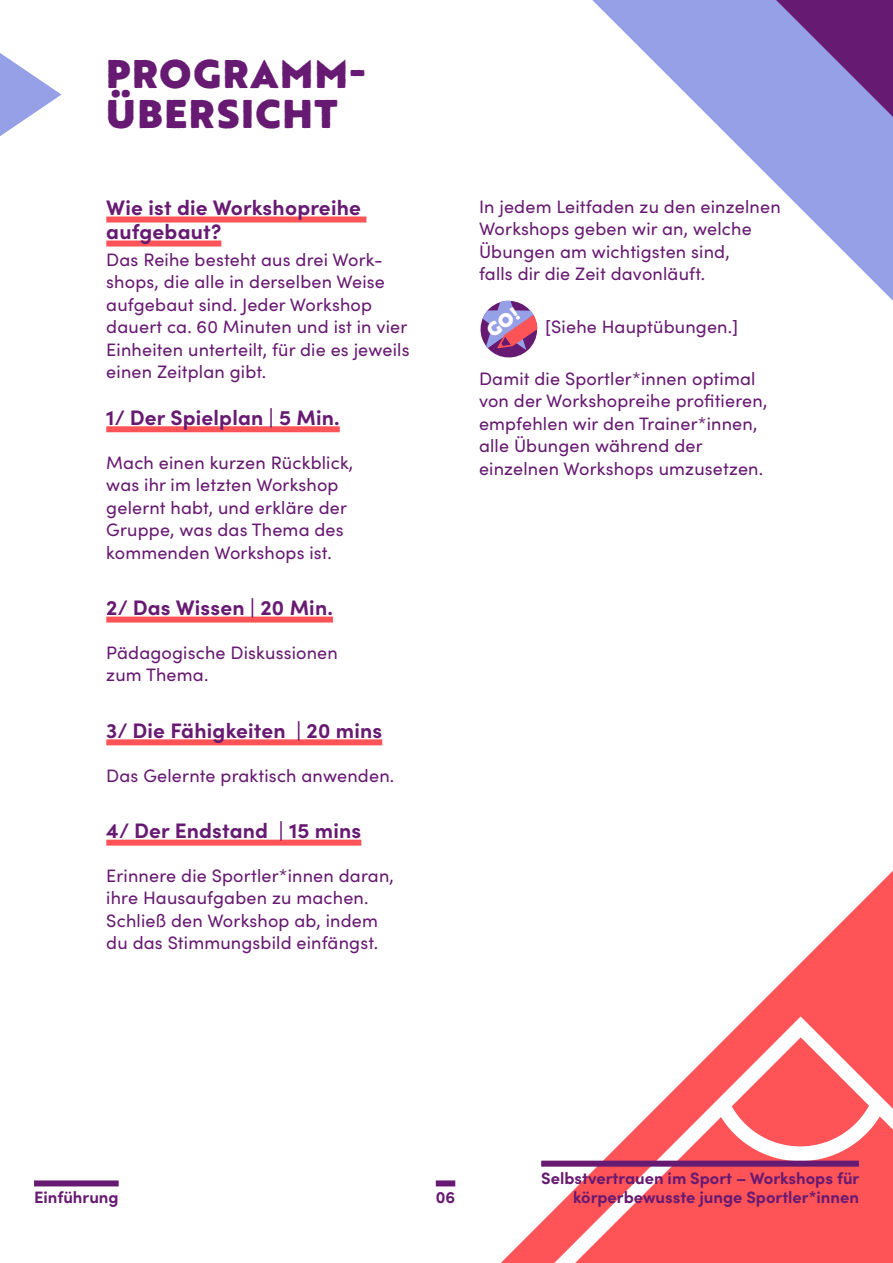
<style>
.page{position:relative;width:893px;height:1263px;background:#fff}
.page>*{position:absolute;margin:0;border:0;box-sizing:border-box;transform-origin:0 0}
.t1{font:900 39px/40.5px "Brother 1816 Printed";letter-spacing:.04em;color:#671a71}
.t2{font:700 21px/24px "Sofia Pro";letter-spacing:.01em;color:#671a71}
.t3{font:18px/22.5px "Sofia Pro";letter-spacing:.01em;color:#671a71}
.t4{font:700 16.5px "Sofia Pro";color:#671a71}
</style>
<div class="page">
<svg style="left:0;top:53px;width:62px;height:83px"></svg>
<svg style="left:592px;top:0;width:301px;height:301px"></svg>
<svg style="left:776px;top:0;width:117px;height:117px"></svg>
<svg style="left:758px;top:871px;width:135px;height:135px"></svg>
<svg style="left:501px;top:1006px;width:392px;height:257px"></svg>
<svg style="left:703px;top:1081px;width:190px;height:87px"></svg>
<div style="left:106px;top:216px;width:260px;height:6px;background:#fe5357"></div>
<div style="left:106px;top:240px;width:115px;height:6px;background:#fe5357"></div>
<div style="left:106px;top:426px;width:234px;height:6px;background:#fe5357"></div>
<div style="left:106px;top:616px;width:227px;height:6px;background:#fe5357"></div>
<div style="left:106px;top:739px;width:276px;height:6px;background:#fe5357"></div>
<div style="left:106px;top:840px;width:255px;height:6px;background:#fe5357"></div>
<div style="left:34px;top:1180px;width:85px;height:6px;background:#671a71"></div>
<div style="left:541px;top:1160px;width:318px;height:6px;background:#671a71"></div>
<div style="left:436px;top:1180px;width:19px;height:6px;background:#671a71"></div>
<svg style="left:480px;top:300px;width:58px;height:58px"></svg>
<h1 class="t1" style="left:106px;top:52px;width:261px">PROGRAMM-<br>ÜBERSICHT</h1>
<p class="t2" style="left:106px;top:194px;width:256px">Wie ist die Workshopreihe aufgebaut?</p>
<p class="t3" style="left:106px;top:247px;width:305px">Das Reihe besteht aus drei Work&shy;shops, die alle in derselben Weise aufgebaut sind. Jeder Workshop dauert ca. 60 Minuten und ist in vier<br>Einheiten unterteilt, für die es jeweils einen Zeitplan gibt.</p>
<p class="t2" style="left:106px;top:404px;width:235px">1/ Der Spielplan | 5 Min.</p>
<p class="t3" style="left:106px;top:450px;width:249px">Mach einen kurzen Rückblick, was ihr im letzten Workshop gelernt habt, und erkläre der<br>Gruppe, was das Thema des kommenden Workshops ist.</p>
<p class="t2" style="left:106px;top:594px;width:228px">2/ Das Wissen | 20 Min.</p>
<p class="t3" style="left:106px;top:640px;width:233px">Pädagogische Diskussionen zum Thema.</p>
<p class="t2" style="left:106px;top:717px;width:277px">3/ Die Fähigkeiten | 20 mins</p>
<p class="t3" style="left:106px;top:763px;width:289px">Das Gelernte praktisch anwenden.</p>
<p class="t2" style="left:106px;top:817px;width:257px">4/ Der Endstand | 15 mins</p>
<p class="t3" style="left:106px;top:863px;width:289px">Erinnere die Sportler*innen daran, ihre Hausaufgaben zu machen.<br>Schließ den Workshop ab, indem du das Stimmungsbild einfängst.</p>
<p class="t3" style="left:479px;top:194px;width:303px">In jedem Leitfaden zu den einzelnen<br>Workshops geben wir an, welche<br>Übungen am wichtigsten sind,<br>falls dir die Zeit davonläuft.</p>
<p class="t3" style="left:545px;top:314px;width:194px">[Siehe Hauptübungen.]</p>
<p class="t3" style="left:479px;top:366px;width:290px">Damit die Sportler*innen optimal von der Workshopreihe profitieren, empfehlen wir den Trainer*innen, alle Übungen während der einzelnen Workshops umzusetzen.</p>
<p class="t4" style="left:34px;top:1185px;width:86px">Einführung</p>
<p class="t4" style="left:541px;top:1165px;width:320px">Selbstvertrauen im Sport – Workshops für</p>
<p class="t4" style="left:436px;top:1185px;width:21px">06</p>
<p class="t4" style="left:573px;top:1185px;width:287px">körperbewusste junge Sportler*innen</p>
</div>
